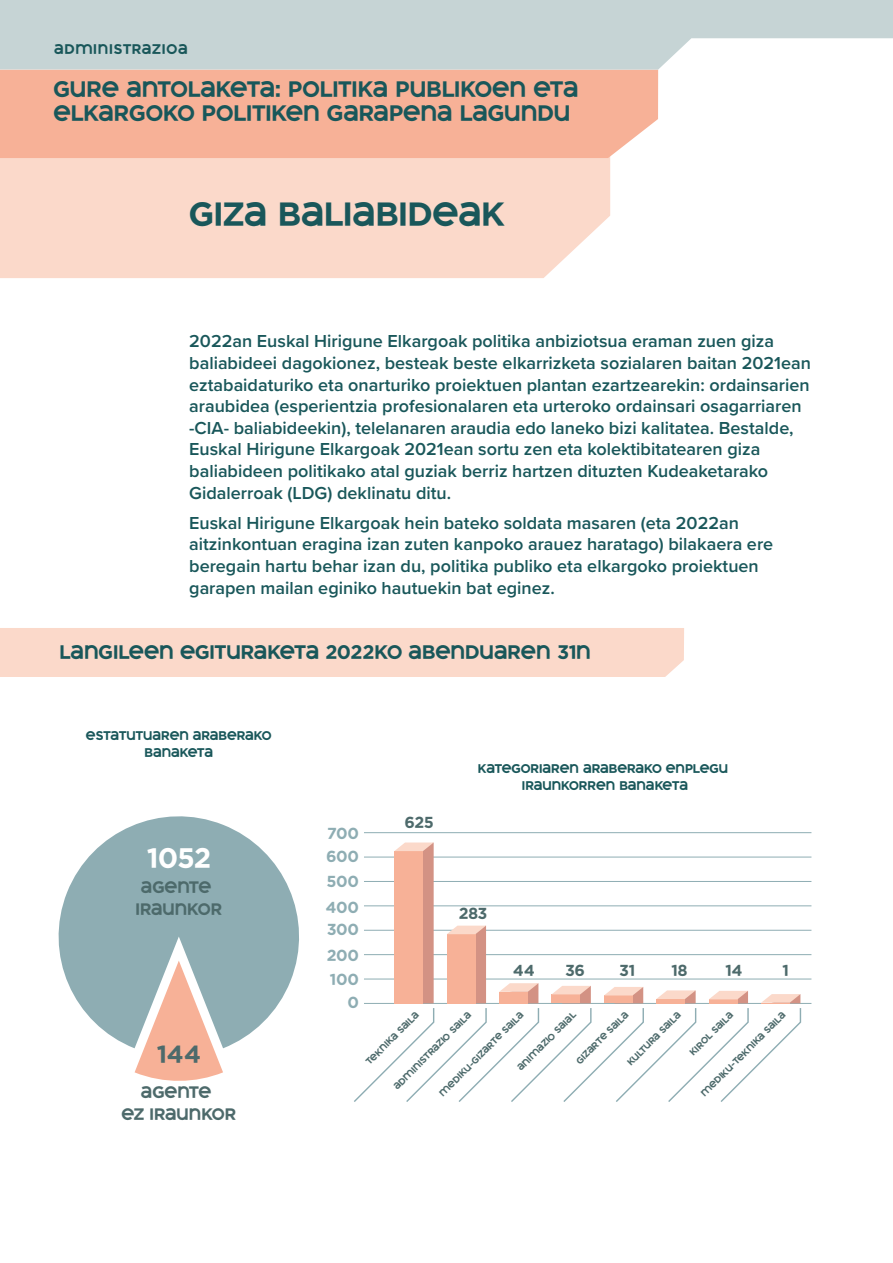
<style>
.page{position:relative;width:893px;height:1263px;background:#fff}
.page>*{position:absolute;margin:0;border:0;box-sizing:border-box;transform-origin:0 0}
.t1{font:36px "Arkam";color:#19575a}
.t2{font:30.3px "Arkam";color:#fff}
.t3{font:26.7px "Arkam";color:#4d6a6b}
.t4{font:24px "Arkam";color:#19575a}
.t5{font:21px "Arkam";color:#19575a}
.t6{font:600 18px/21.6px "Proxima Nova";color:#19575a}
.t7{font:17.85px/21.3px "Arkam";color:#4d6a6b}
.t8{font:17.1px/24.2px "Arkam";color:#8eadb3;text-align:justify}
.t9{font:17.1px "Arkam";letter-spacing:-.035em;color:#4d6a6b}
.t10{font:15px "Arkam";letter-spacing:.05em;color:#19575a}
.t11{font:13.5px "Arkam";color:#19575a}
.t12{font:9.9px "Arkam";color:#4d6a6b}
</style>
<div class="page">
<div style="left:0;top:628px;width:684px;height:49px;background:#fbd9ca"></div>
<svg style="left:135px;top:1048px;width:88px;height:33px"></svg>
<svg style="left:58px;top:816px;width:241px;height:232px;fill:#8eadb3"></svg>
<hr style="left:364px;top:1003px;width:447px;height:1px;background:#8eadb3">
<hr style="left:364px;top:979px;width:447px;height:1px;background:#8eadb3">
<hr style="left:364px;top:954px;width:447px;height:1px;background:#8eadb3">
<hr style="left:364px;top:930px;width:447px;height:1px;background:#8eadb3">
<hr style="left:364px;top:905px;width:447px;height:1px;background:#8eadb3">
<hr style="left:364px;top:881px;width:447px;height:1px;background:#8eadb3">
<hr style="left:364px;top:857px;width:447px;height:1px;background:#8eadb3">
<hr style="left:364px;top:832px;width:447px;height:1px;background:#8eadb3">
<svg style="left:354px;top:842px;width:448px;height:260px"></svg>
<div style="left:0;top:158px;width:610px;height:120px;background:#fbd9ca"></div>
<div style="left:0;top:70px;width:658px;height:88px;background:#f7b197"></div>
<svg style="left:0;top:0;width:893px;height:70px;background:#ccd8d9"></svg>
<p class="t10" style="left:54px;top:42px;width:135px">ADMI NISTRAZIOA</p>
<h3 class="t4" style="left:54px;top:78px;width:18px">GURE</h3>
<h3 class="t4" style="left:126px;top:78px;width:120px">ANTOLAKETA</h3>
<h3 class="t4" style="left:275px;top:78px;width:136px">: POLITIKA PUB</h3>
<h3 class="t4" style="left:442px;top:78px;width:108px">LIKOEN ETA</h3>
<h3 class="t4" style="left:54px;top:102px;width:307px">ELKARGOKO POLITIKEN GARAPENA</h3>
<h3 class="t4" style="left:460px;top:102px;width:62px">LAGUNDU</h3>
<h1 class="t1" style="left:189px;top:196px;width:243px">GIZA BALIABIDEA</h1>
<h1 class="t1" style="left:481px;top:196px;width:25px">K</h1>
<p class="t6" style="left:189px;top:330px;width:623px">2022an Euskal Hirigune Elkargoak politika anbiziotsua eraman zuen giza baliabideei dagokionez, besteak beste elkarrizketa sozialaren baitan 2021ean eztabaidaturiko eta onarturiko proiektuen plantan ezartzearekin: ordainsarien araubidea (esperientzia profesionalaren eta urteroko ordainsari osagarriaren -CIA- baliabideekin), telelanaren araudia edo laneko bizi kalitatea. Bestalde, Euskal Hirigune Elkargoak 2021ean sortu zen eta kolektibitatearen giza baliabideen politikako atal guziak berriz hartzen dituzten Kudeaketarako Gidalerroak (LDG) deklinatu ditu.</p>
<p class="t6" style="left:189px;top:511px;width:585px">Euskal Hirigune Elkargoak hein bateko soldata masaren (eta 2022an aitzinkontuan eragina izan zuten kanpoko arauez haratago) bilakaera ere beregain hartu behar izan du, politika publiko eta elkargoko proiektuen garapen mailan eginiko hautuekin bat eginez.</p>
<p class="t5" style="left:60px;top:642px;width:14px">LAN</p>
<p class="t5" style="left:99px;top:642px;width:46px">GILEEN</p>
<p class="t5" style="left:180px;top:642px;width:49px">EGITURA</p>
<p class="t5" style="left:267px;top:642px;width:27px">KETA</p>
<p class="t5" style="left:326px;top:642px;width:99px">2022KO ABENDUAREN</p>
<p class="t5" style="left:557px;top:642px;width:33px">31N</p>
<p class="t11" style="left:86px;top:729px;width:20px">ESTATUTUAREN</p>
<p class="t11" style="left:193px;top:729px;width:10px">ARABERA</p>
<p class="t11" style="left:254px;top:729px;width:19px">KO</p>
<p class="t11" style="left:144px;top:746px;width:10px">BANA</p>
<p class="t11" style="left:180px;top:746px;width:18px">KETA</p>
<h2 class="t2" style="left:146px;top:843px;width:66px">1052</h2>
<p class="t7" style="left:136px;top:876px;width:88px">AGENTE<br>IRAUNKOR</p>
<h3 class="t3" style="left:156px;top:1041px;width:46px">144</h3>
<p class="t7" style="left:121px;top:1082px;width:116px;text-align:center">AGENTE<br>EZ IRAUNKOR</p>
<p class="t8" style="left:327px;top:821px;width:33px">700</p>
<p class="t8" style="left:325px;top:844px;width:35px;line-height:25.2px">600<br>500<br>400</p>
<p class="t8" style="left:327px;top:918px;width:34px;text-align:right">300<br>200<br>100<br>0</p>
<p class="t9" style="left:405px;top:814px;width:31px">625</p>
<p class="t11" style="left:478px;top:762px;width:10px">KATE</p>
<p class="t11" style="left:511px;top:762px;width:41px">GORIAREN</p>
<p class="t11" style="left:583px;top:762px;width:10px">ARABERA</p>
<p class="t11" style="left:644px;top:762px;width:32px">KO ENP</p>
<p class="t11" style="left:693px;top:762px;width:35px">LEGU</p>
<p class="t11" style="left:522px;top:779px;width:14px">IRAUN</p>
<p class="t11" style="left:561px;top:779px;width:28px">KORREN</p>
<p class="t11" style="left:619px;top:779px;width:10px">BANA</p>
<p class="t11" style="left:655px;top:779px;width:18px">KETA</p>
<p class="t9" style="left:459px;top:904px;width:30px">283</p>
<p class="t9" style="left:513px;top:962px;width:24px">44</p>
<p class="t9" style="left:565px;top:962px;width:21px">36</p>
<p class="t9" style="left:619px;top:962px;width:17px">31</p>
<p class="t9" style="left:671px;top:962px;width:18px">18</p>
<p class="t9" style="left:725px;top:962px;width:19px">14</p>
<p class="t9" style="left:782px;top:962px;width:8px">1</p>
<p class="t12" style="left:515px;top:1065px;width:80px;rotate:-45deg">ANIMAZIO SAIAL</p>
<p class="t12" style="left:574px;top:1059px;width:71px;rotate:-45deg">GIZARTE SAILA</p>
<p class="t12" style="left:437px;top:1091px;width:116px;rotate:-45deg">MEDIKU-GIZARTE SAILA</p>
<p class="t12" style="left:364px;top:1060px;width:72px;rotate:-45deg">TEKNIKA SAILA</p>
<p class="t12" style="left:392px;top:1084px;width:107px;rotate:-45deg">ADMINISTRAZIO SAILA</p>
<p class="t12" style="left:625px;top:1060px;width:73px;rotate:-45deg">KULTURA SAILA</p>
<p class="t12" style="left:688px;top:1050px;width:59px;rotate:-45deg">KIROL SAILA</p>
<p class="t12" style="left:699px;top:1091px;width:117px;rotate:-45deg">MEDIKU-TEKNIKA SAILA</p>
</div>
